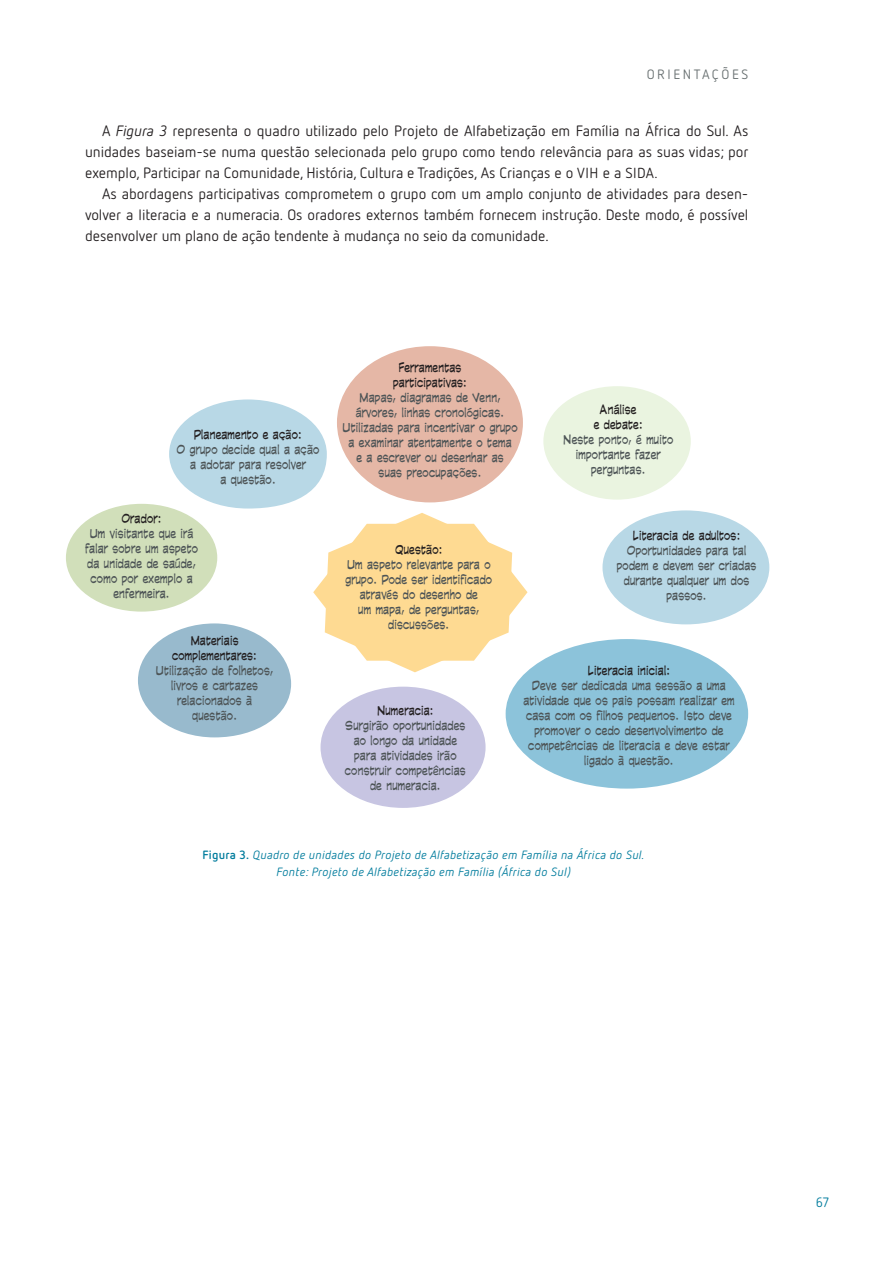
<style>
.page{position:relative;width:893px;height:1263px;background:#fff}
.page>*{position:absolute;margin:0;border:0;box-sizing:border-box;transform-origin:0 0}
.t1{font:15px/21px "Netto OT";letter-spacing:-.005em;color:#231f20;text-align:justify}
.t2{font:13.5px "Netto OT";letter-spacing:.19em;color:#676f70}
.t3{font:13.5px "Netto OT";color:#007c9d}
.t4{font:12px/15px "CC Comicrazy";letter-spacing:.03em;color:#4d5456;text-align:center;scale:.8 1}
.t5{font:12px/15px "CC Comicrazy";letter-spacing:.03em;color:#231f20;text-align:center;scale:.8 1}
.t6{font:italic 12px/16.5px "Netto OT";letter-spacing:.02em;color:#007c9d;text-align:center}
.s1{font-style:italic}
.s2{font-size:14.55px}
.s3{font-weight:700;font-style:normal}
</style>
<div class="page">
<div style="left:337px;top:346px;width:186px;height:156px;background:#e5b7a6;border-radius:50%"></div>
<svg style="left:313px;top:513px;width:214px;height:159px"></svg>
<div style="left:543px;top:386px;width:148px;height:114px;background:#eaf4e0;border-radius:50%"></div>
<div style="left:602px;top:510px;width:167px;height:114px;background:#b8d8e6;border-radius:50%"></div>
<svg style="left:138px;top:623px;width:153px;height:114px"></svg>
<div style="left:66px;top:504px;width:151px;height:108px;background:#d1dfba;border-radius:50%"></div>
<div style="left:169px;top:399px;width:158px;height:109px;background:#b8d8e6;border-radius:50%"></div>
<div style="left:321px;top:687px;width:165px;height:121px;background:#c7c5e2;border-radius:50%"></div>
<div style="left:506px;top:639px;width:242px;height:150px;background:#8cc3da;border-radius:50%"></div>
<p class="t2" style="left:647px;top:66px;width:103px">ORIENTAÇÕES</p>
<p class="t1" style="left:85px;top:120px;width:665px;text-indent:17px">A <span class="s1">Figura 3</span> representa o quadro utilizado pelo Projeto de Alfabetização em Família na África do Sul. As unidades baseiam-se numa questão selecionada pelo grupo como tendo relevância para as suas vidas; por exemplo, Participar na Comunidade, História, Cultura e Tradições, As Crianças e o <span class="s2">VIH</span> e a <span class="s2">SIDA.</span></p>
<p class="t1" style="left:85px;top:183px;width:665px;text-indent:17px">As abordagens participativas comprometem o grupo com um amplo conjunto de atividades para desen&shy;volver a literacia e a numeracia. Os oradores externos também fornecem instrução. Deste modo, é possível desenvolver um plano de ação tendente à mudança no seio da comunidade.</p>
<p class="t5" style="left:194px;top:426px;width:136px">Planeamento e ação:</p>
<p class="t4" style="left:177px;top:441px;width:180px">O grupo decide qual a ação a adotar para resolver<br>a questão.</p>
<p class="t5" style="left:122px;top:511px;width:51px">Orador:</p>
<p class="t4" style="left:85px;top:526px;width:142px">Um visitante que irá falar sobre um aspeto da unidade de saúde, como por exemplo a enfermeira.</p>
<p class="t5" style="left:172px;top:633px;width:108px">Materiais complementares:</p>
<p class="t4" style="left:156px;top:663px;width:148px">Utilização de folhetos, livros e cartazes relacionados à questão.</p>
<p class="t5" style="left:393px;top:360px;width:94px">Ferramentas participativas:</p>
<p class="t4" style="left:342px;top:390px;width:220px">Mapas, diagramas de Venn, árvores, linhas cronológicas.<br>Utilizadas para incentivar o grupo a examinar atentamente o tema<br>e a escrever ou desenhar as<br>suas preocupações.</p>
<p class="t5" style="left:395px;top:542px;width:61px">Questão:</p>
<p class="t4" style="left:345px;top:557px;width:185px">Um aspeto relevante para o grupo. Pode ser identificado através do desenho de<br>um mapa, de perguntas, discussões.</p>
<p class="t5" style="left:594px;top:402px;width:63px">Análise<br>e debate:</p>
<p class="t4" style="left:563px;top:432px;width:139px">Neste ponto, é muito importante fazer perguntas.</p>
<p class="t5" style="left:633px;top:527px;width:136px">Literacia de adultos:</p>
<p class="t4" style="left:617px;top:542px;width:176px">Oportunidades para tal podem e devem ser criadas durante qualquer um dos passos.</p>
<p class="t5" style="left:377px;top:702px;width:72px">Numeracia:</p>
<p class="t4" style="left:345px;top:717px;width:153px">Surgirão oportunidades ao longo da unidade para atividades irão construir competências de numeracia.</p>
<p class="t5" style="left:588px;top:663px;width:104px">Literacia inicial:</p>
<p class="t4" style="left:523px;top:678px;width:265px">Deve ser dedicada uma sessão a uma atividade que os pais possam realizar em casa com os filhos pequenos. Isto deve promover o cedo desenvolvimento de competências de literacia e deve estar ligado à questão.</p>
<p class="t6" style="left:203px;top:846px;width:444px"><span class="s3">Figura 3.</span> Quadro de unidades do Projeto de Alfabetização em Família na África do Sul.<br>Fonte: Projeto de Alfabetização em Família (África do Sul)</p>
<p class="t3" style="left:816px;top:1194px;width:15px">67</p>
</div>
